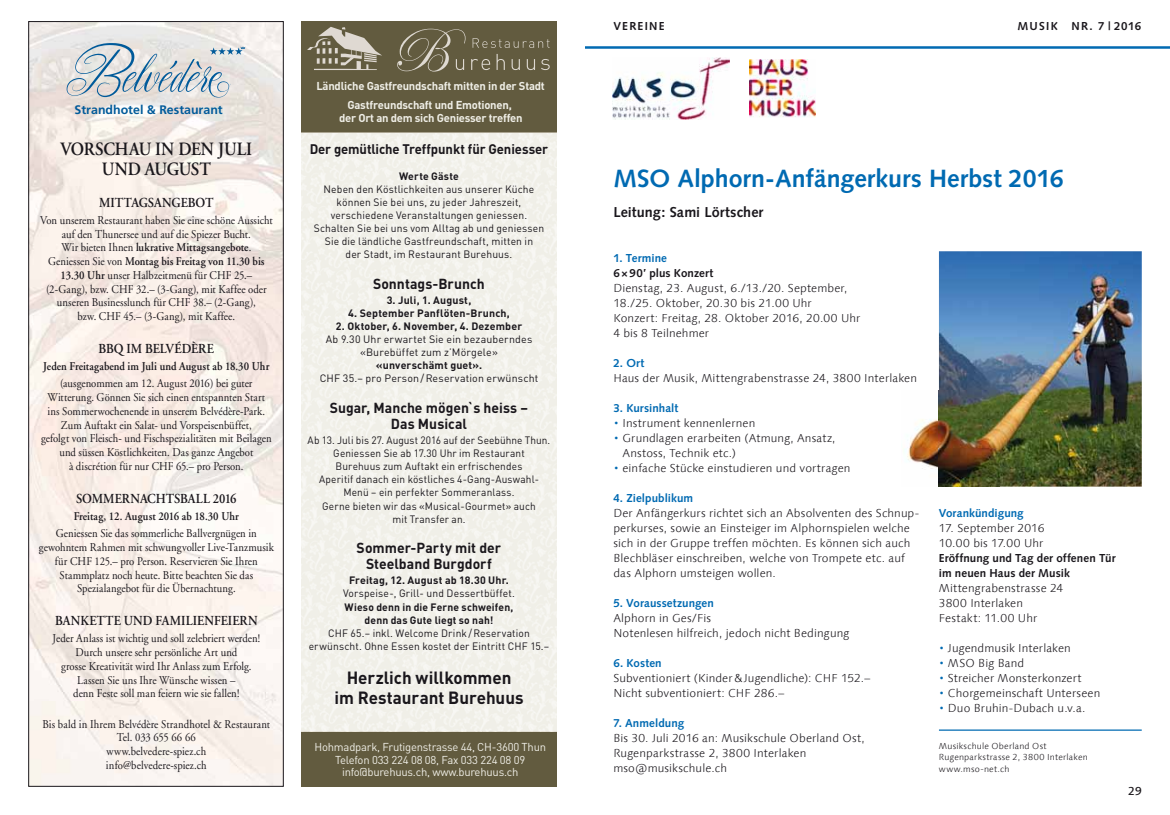
<style>
.page{position:relative;width:1170px;height:815px;background:#fff}
.page>*{position:absolute;margin:0;border:0;box-sizing:border-box;transform-origin:0 0}
.t1{font:700 25px "Syntax";letter-spacing:.005em;color:#006ab2}
.t2{font:600 18.75px/20px "Adobe Garamond";letter-spacing:-.01em;color:#1a171c;text-align:center;scale:.9 1}
.t3{font:700 17.5px/20px "DIN";color:#1a171c;text-align:center}
.t4{font:700 14.38px/16.2px "DIN";color:#1a171c;text-align:center}
.t5{font:700 14.38px "Syntax";letter-spacing:.005em;color:#1a171c}
.t6{font:600 13.75px "Adobe Garamond";color:#1a171c;scale:.9 1}
.t7{font:700 13.75px "DIN";letter-spacing:-.01em;color:#1a171c;scale:.95 1}
.t8{font:700 12.38px "Frutiger";color:#005a9a}
.t9{font:11.88px/13.8px "Adobe Garamond";letter-spacing:.005em;color:#1a171c;text-align:center;scale:.9 1}
.t10{font:600 11.88px "Adobe Garamond";letter-spacing:.005em;color:#1a171c;scale:.9 1}
.t11{font:300 11.5px/15px "Linotype Syntax Com";letter-spacing:.01em;color:#1a171c}
.t12{font:700 11.5px "Syntax";letter-spacing:.005em;color:#006ab2}
.t13{font:700 11.5px/15px "Syntax";letter-spacing:.01em;color:#1a171c}
.t14{font:700 11.5px "Syntax";letter-spacing:.1em;color:#1a171c}
.t15{font:700 11.5px "Syntax";letter-spacing:.11em;color:#1a171c}
.t16{font:500 11.5px "Linotype Syntax Com";color:#1a171c}
.t17{font:11.38px/12.6px "DIN";letter-spacing:-.02em;color:#f0efe7;text-align:center}
.t18{font:700 11.38px/18.2px "DIN";letter-spacing:-.02em;color:#f0efe7;text-align:center}
.t19{font:10.62px/13.1px "DIN";letter-spacing:.015em;color:#1a171c;text-align:center}
.t20{font:10.62px/13.1px "DIN";letter-spacing:.015em;color:#1a171c;text-align:center;scale:.95 1}
.t21{font:700 10.62px/13.1px "DIN";letter-spacing:.015em;color:#1a171c;text-align:center}
.t22{font:300 8.75px/11.2px "Linotype Syntax Com";letter-spacing:.025em;color:#1a171c}
.s1{font-weight:600}
</style>
<div class="page">
<hr style="left:585px;top:46px;width:584px;height:3px;background:#006ab2">
<hr style="left:938px;top:729px;width:203px;height:2px;background:#006ab2">
<img style="left:612px;top:57px;width:117px;height:62px">
<img style="left:749px;top:60px;width:66px;height:57px">
<img style="left:938px;top:251px;width:203px;height:236px">
<img style="left:905px;top:419px;width:33px;height:50px">
<img style="left:938px;top:391px;width:61px;height:96px">
<img style="left:30px;top:23px;width:251px;height:762px">
<div style="left:28px;top:21px;width:255px;height:766px;border:1px solid #1a171c"></div>
<svg style="left:67px;top:43px;width:178px;height:55px;background:#c9d1d5"></svg>
<div style="left:301px;top:21px;width:255px;height:111px;background:#625b3f"></div>
<svg style="left:307px;top:27px;width:75px;height:43px"></svg>
<svg style="left:472px;top:38px;width:77px;height:10px"></svg>
<svg style="left:397px;top:29px;width:68px;height:43px"></svg>
<svg style="left:471px;top:59px;width:19px;height:11px"></svg>
<svg style="left:496px;top:54px;width:9px;height:16px"></svg>
<svg style="left:511px;top:59px;width:9px;height:11px"></svg>
<svg style="left:526px;top:59px;width:9px;height:11px"></svg>
<svg style="left:541px;top:59px;width:8px;height:11px"></svg>
<div style="left:301px;top:732px;width:255px;height:55px;background:#625b3f"></div>
<img style="left:301px;top:132px;width:255px;height:599px">
<p class="t8" style="left:75px;top:105px;width:150px">Strandhotel &amp; Restaurant</p>
<h2 class="t2" style="left:60px;top:141px;width:214px">VORSCHAU IN DEN JULI<br>UND AUGUST</h2>
<p class="t6" style="left:99px;top:197px;width:129px">MITTAGSANGEBOT</p>
<p class="t9" style="left:40px;top:214px;width:260px">Von unserem Restaurant haben Sie eine schöne Aussicht auf den Thunersee und auf die Spiezer Bucht.<br>Wir bieten Ihnen <span class="s1">lukrative Mittagsangebote</span>.<br>Geniessen Sie von <span class="s1">Montag bis Freitag von 11.30 bis 13.30 Uhr</span> unser Halbzeitmenü für CHF 25.– (2-Gang), bzw. CHF 32.– (3-Gang), mit Kaffee oder unseren Businesslunch für CHF 38.– (2-Gang),<br>bzw. CHF 45.– (3-Gang), mit Kaffee.</p>
<p class="t6" style="left:99px;top:343px;width:130px">BBQ IM BELVÉDÈRE</p>
<p class="t10" style="left:43px;top:362px;width:253px">Jeden Freitagabend im Juli und August ab 18.30 Uhr</p>
<p class="t9" style="left:41px;top:378px;width:258px">(ausgenommen am 12. August 2016) bei guter Witterung. Gönnen Sie sich einen entspannten Start ins Sommerwochenende in unserem Belvédère-Park.<br>Zum Auftakt ein Salat- und Vorspeisenbüffet,<br>gefolgt von Fleisch- und Fischspezialitäten mit Beilagen und süssen Köstlichkeiten. Das ganze Angebot<br>à discrétion für nur CHF 65.– pro Person.</p>
<p class="t6" style="left:76px;top:493px;width:180px">SOMMERNACHTSBALL 2016</p>
<p class="t10" style="left:74px;top:511px;width:185px">Freitag, 12. August 2016 ab 18.30 Uhr</p>
<p class="t9" style="left:39px;top:528px;width:262px">Geniessen Sie das sommerliche Ballvergnügen in gewohntem Rahmen mit schwungvoller Live-Tanzmusik für CHF 125.– pro Person. Reservieren Sie Ihren Stammplatz noch heute. Bitte beachten Sie das Spezialangebot für die Übernachtung.</p>
<p class="t6" style="left:55px;top:615px;width:227px">BANKETTE UND FAMILIENFEIERN</p>
<p class="t9" style="left:53px;top:633px;width:232px">Jeder Anlass ist wichtig und soll zelebriert werden!<br>Durch unsere sehr persönliche Art und<br>grosse Kreativität wird Ihr Anlass zum Erfolg.<br>Lassen Sie uns Ihre Wünsche wissen –<br>denn Feste soll man feiern wie sie fallen!</p>
<p class="t9" style="left:42px;top:718px;width:254px">Bis bald in Ihrem Belvédère Strandhotel &amp; Restaurant<br>Tel. 033 655 66 66<br>www.belvedere-spiez.ch<br>info@belvedere-spiez.ch</p>
<p class="t18" style="left:316px;top:79px;width:230px">Ländliche Gastfreundschaft mitten in der Stadt<br>Gastfreundschaft und Emotionen,</p>
<p class="t18" style="left:339px;top:110px;width:185px">der Ort an dem sich Geniesser treffen</p>
<p class="t7" style="left:310px;top:144px;width:252px">Der gemütliche Treffpunkt für Geniesser</p>
<p class="t21" style="left:399px;top:170px;width:61px">Werte Gäste</p>
<p class="t19" style="left:313px;top:184px;width:232px">Neben den Köstlichkeiten aus unserer Küche können Sie bei uns, zu jeder Jahreszeit, verschiedene Veranstaltungen geniessen.<br>Schalten Sie bei uns vom Alltag ab und geniessen Sie die ländliche Gastfreundschaft, mitten in<br>der Stadt, im Restaurant Burehuus.</p>
<p class="t4" style="left:373px;top:277px;width:113px">Sonntags-Brunch</p>
<p class="t21" style="left:386px;top:295px;width:86px">3. Juli, 1. August,</p>
<p class="t21" style="left:348px;top:308px;width:163px">4. September Panflöten-Brunch,</p>
<p class="t21" style="left:336px;top:321px;width:188px">2. Oktober, 6. November, 4. Dezember</p>
<p class="t19" style="left:325px;top:334px;width:208px">Ab 9.30 Uhr erwartet Sie ein bezauberndes «Burebüffet zum z’Mörgele»</p>
<p class="t21" style="left:376px;top:360px;width:108px">«unverschämt guet».</p>
<p class="t19" style="left:319px;top:373px;width:220px">CHF 35.– pro Person / Reservation erwünscht</p>
<p class="t4" style="left:330px;top:401px;width:200px">Sugar, Manche mögen`s heiss –<br>Das Musical</p>
<p class="t20" style="left:307px;top:435px;width:257px">Ab 13. Juli bis 27. August 2016 auf der Seebühne Thun.<br>Geniessen Sie ab 17.30 Uhr im Restaurant<br>Burehuus zum Auftakt ein erfrischendes<br>Aperitif danach ein köstliches 4-Gang-Auswahl-Menü – ein perfekter Sommeranlass.<br>Gerne bieten wir das «Musical-Gourmet» auch<br>mit Transfer an.</p>
<p class="t4" style="left:356px;top:542px;width:146px">Sommer-Party mit der<br>Steelband Burgdorf</p>
<p class="t21" style="left:349px;top:575px;width:161px">Freitag, 12. August ab 18.30 Uhr.</p>
<p class="t19" style="left:343px;top:588px;width:173px">Vorspeise-, Grill- und Dessertbüffet.</p>
<p class="t21" style="left:344px;top:601px;width:170px">Wieso denn in die Ferne schweifen, denn das Gute liegt so nah!</p>
<p class="t19" style="left:309px;top:628px;width:242px">CHF 65.– inkl. Welcome Drink / Reservation erwünscht. Ohne Essen kostet der Eintritt CHF 15.–</p>
<h3 class="t3" style="left:334px;top:670px;width:191px">Herzlich willkommen<br>im Restaurant Burehuus</h3>
<p class="t17" style="left:314px;top:742px;width:233px">Hohmadpark, Frutigenstrasse 44, CH-3600 Thun<br>Telefon 033 224 08 08, Fax 033 224 08 09 info@burehuus.ch, www.burehuus.ch</p>
<p class="t15" style="left:613px;top:21px;width:53px">VEREINE</p>
<p class="t14" style="left:1017px;top:21px;width:125px">MUSIK NR. 7 | 2016</p>
<h1 class="t1" style="left:613px;top:168px;width:452px">MSO Alphorn-Anfängerkurs Herbst 2016</h1>
<p class="t5" style="left:613px;top:206px;width:151px">Leitung: Sami Lörtscher</p>
<p class="t12" style="left:613px;top:253px;width:55px">1. Termine</p>
<p class="t13" style="left:613px;top:266px;width:101px">6 × 90’ plus Konzert</p>
<p class="t11" style="left:613px;top:281px;width:248px">Dienstag, 23. August, 6./13./20. September, 18./25. Oktober, 20.30 bis 21.00 Uhr<br>Konzert: Freitag, 28. Oktober 2016, 20.00 Uhr 4 bis 8 Teilnehmer</p>
<p class="t12" style="left:613px;top:358px;width:33px">2. Ort</p>
<p class="t11" style="left:613px;top:371px;width:305px">Haus der Musik, Mittengrabenstrasse 24, 3800 Interlaken</p>
<p class="t12" style="left:613px;top:403px;width:67px">3. Kursinhalt</p>
<p class="t11" style="left:622px;top:416px;width:229px">Instrument kennenlernen<br>Grundlagen erarbeiten (Atmung, Ansatz, Anstoss, Technik etc.)<br>einfache Stücke einstudieren und vortragen</p>
<p class="t12" style="left:613px;top:493px;width:81px">4. Zielpublikum</p>
<p class="t11" style="left:613px;top:506px;width:307px">Der Anfängerkurs richtet sich an Absolventen des Schnup&shy;perkurses, sowie an Einsteiger im Alphornspielen welche sich in der Gruppe treffen möchten. Es können sich auch Blechbläser einschreiben, welche von Trompete etc. auf das Alphorn umsteigen wollen.</p>
<p class="t12" style="left:613px;top:598px;width:102px">5. Voraussetzungen</p>
<p class="t11" style="left:613px;top:611px;width:237px">Alphorn in Ges/Fis<br>Notenlesen hilfreich, jedoch nicht Bedingung</p>
<p class="t12" style="left:613px;top:658px;width:50px">6. Kosten</p>
<p class="t11" style="left:613px;top:671px;width:258px">Subventioniert (Kinder &amp; Jugendliche): CHF 152.–<br>Nicht subventioniert: CHF 286.–</p>
<p class="t12" style="left:613px;top:718px;width:72px">7. Anmeldung</p>
<p class="t11" style="left:613px;top:731px;width:253px">Bis 30. Juli 2016 an: Musikschule Oberland Ost,<br>Rugenparkstrasse 2, 3800 Interlaken mso@musikschule.ch</p>
<p class="t12" style="left:938px;top:508px;width:86px">Vorankündigung</p>
<p class="t11" style="left:938px;top:521px;width:107px">17. September 2016<br>10.00 bis 17.00 Uhr</p>
<p class="t13" style="left:938px;top:551px;width:178px">Eröffnung und Tag der offenen Tür im neuen Haus der Musik</p>
<p class="t11" style="left:938px;top:581px;width:126px">Mittengrabenstrasse 24<br>3800 Interlaken<br>Festakt: 11.00 Uhr</p>
<p class="t11" style="left:947px;top:641px;width:154px">Jugendmusik Interlaken<br>MSO Big Band<br>Streicher Monsterkonzert<br>Chorgemeinschaft Unterseen<br>Duo Bruhin-Dubach u.v.a.</p>
<p class="t22" style="left:938px;top:741px;width:150px">Musikschule Oberland Ost<br>Rugenparkstrasse 2, 3800 Interlaken www.mso-net.ch</p>
<p class="t16" style="left:1127px;top:787px;width:15px">29</p>
</div>
